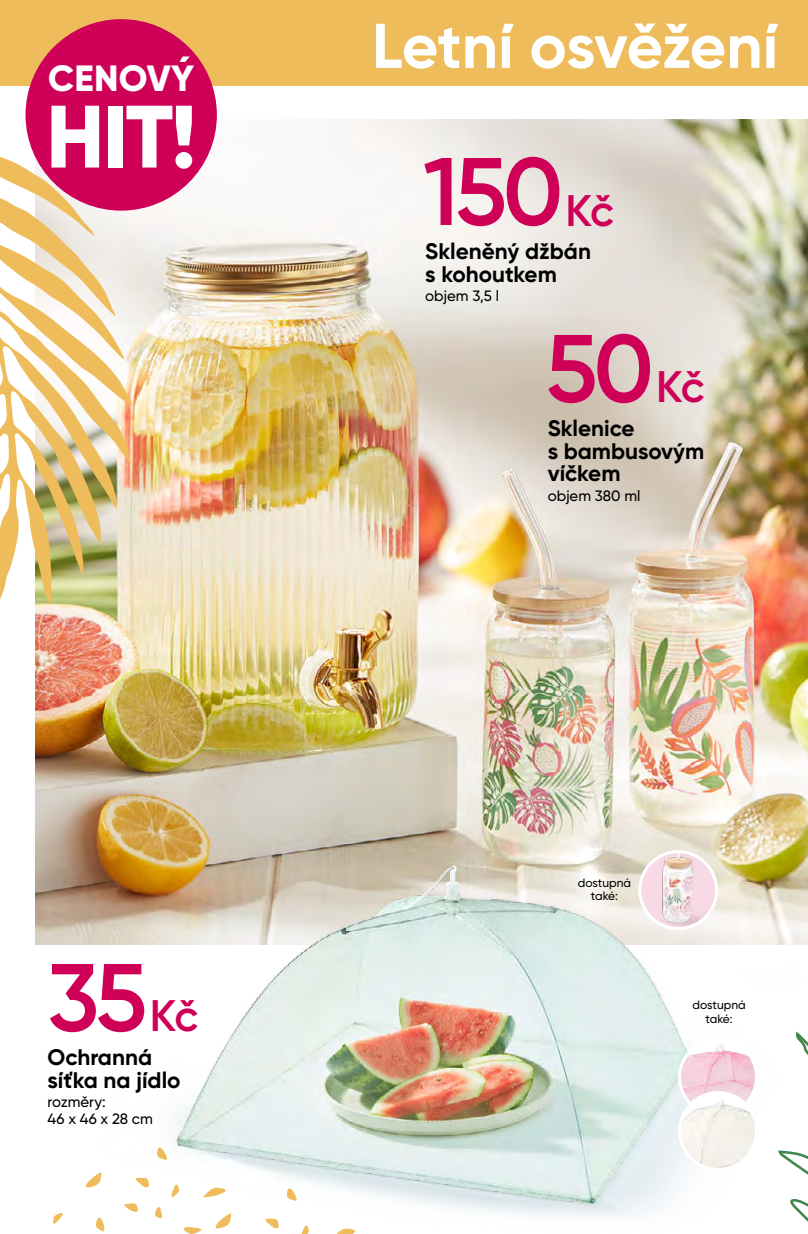
<style>
.page{position:relative;width:808px;height:1234px;background:#fff}
.page>*{position:absolute;margin:0;border:0;box-sizing:border-box;transform-origin:0 0}
.t1{font:600 95.7px "Gilroy";letter-spacing:-.045em;color:#ce0058}
.t2{font:800 88.2px "Gilroy";color:#fff}
.t3{font:700 63px "Gilroy";letter-spacing:-.01em;color:#fff}
.t4{font:600 44.1px "Gilroy";color:#ce0058}
.t5{font:800 36.45px "Gilroy";letter-spacing:.01em;color:#fff}
.t6{font:700 22.5px/22.5px "Gilroy";color:#000}
.t7{font:500 15px/16.8px "Gilroy";color:#000}
.t8{font:500 12px/13.5px "Gilroy";color:#000;text-align:center}
</style>
<div class="page">
<div style="left:0;top:0;width:808px;height:85px;background:#eebc5b"></div>
<img style="left:36px;top:119px;width:772px;height:825px">
<svg style="left:53px;top:1213px;width:10px;height:11px"></svg>
<img style="left:0;top:255px;width:133px;height:369px">
<svg style="left:0;top:150px;width:124px;height:209px"></svg>
<img style="left:72px;top:844px;width:736px;height:389px">
<img style="left:781px;top:85px;width:27px;height:351px">
<hr style="left:806px;top:87px;width:2px;height:328px;background:#000;opacity:.25">
<img style="left:799px;top:714px;width:9px;height:478px">
<div style="left:26px;top:19px;width:191px;height:191px;background:#ce0058;border-radius:50%"></div>
<svg style="left:180px;top:56px;width:10px;height:6px"></svg>
<img style="left:680px;top:1038px;width:76px;height:77px;border-radius:38px">
<div style="left:678px;top:1036px;width:80px;height:80px;border:3px solid #fff;border-radius:50%"></div>
<img style="left:680px;top:1092px;width:76px;height:76px;border-radius:38px">
<div style="left:678px;top:1090px;width:80px;height:80px;border:3px solid #fff;border-radius:50%"></div>
<img style="left:640px;top:851px;width:76px;height:77px">
<img style="left:640px;top:851px;width:76px;height:77px;border-radius:38px">
<div style="left:638px;top:850px;width:80px;height:79px;border:3px solid #fff;border-radius:50%"></div>
<p class="t5" style="left:48px;top:55px;width:148px">CENOVY</p>
<p class="t2" style="left:46px;top:81px;width:152px">HIT!</p>
<p class="t1" style="left:48px;top:937px;width:101px">35</p>
<p class="t4" style="left:150px;top:987px;width:50px">Kč</p>
<p class="t6" style="left:48px;top:1045px;width:134px">Ochranná síťka na jídlo</p>
<p class="t7" style="left:48px;top:1093px;width:107px">rozměry:<br>46 x 46 x 28 cm</p>
<p class="t3" style="left:372px;top:6px;width:408px">Letní osvěžení</p>
<p class="t1" style="left:423px;top:132px;width:142px">150</p>
<p class="t4" style="left:566px;top:183px;width:50px">Kč</p>
<p class="t6" style="left:425px;top:240px;width:167px">Skleněný džbán s kohoutkem</p>
<p class="t7" style="left:425px;top:287px;width:75px">objem 3,5 l</p>
<p class="t1" style="left:545px;top:309px;width:110px">50</p>
<p class="t4" style="left:656px;top:359px;width:50px">Kč</p>
<p class="t6" style="left:548px;top:417px;width:158px">Sklenice<br>s bambusovým víčkem</p>
<p class="t7" style="left:548px;top:487px;width:94px">objem 380 ml</p>
<p class="t8" style="left:578px;top:875px;width:55px">dostupná také:</p>
<p class="t8" style="left:692px;top:997px;width:55px">dostupná také:</p>
</div>
